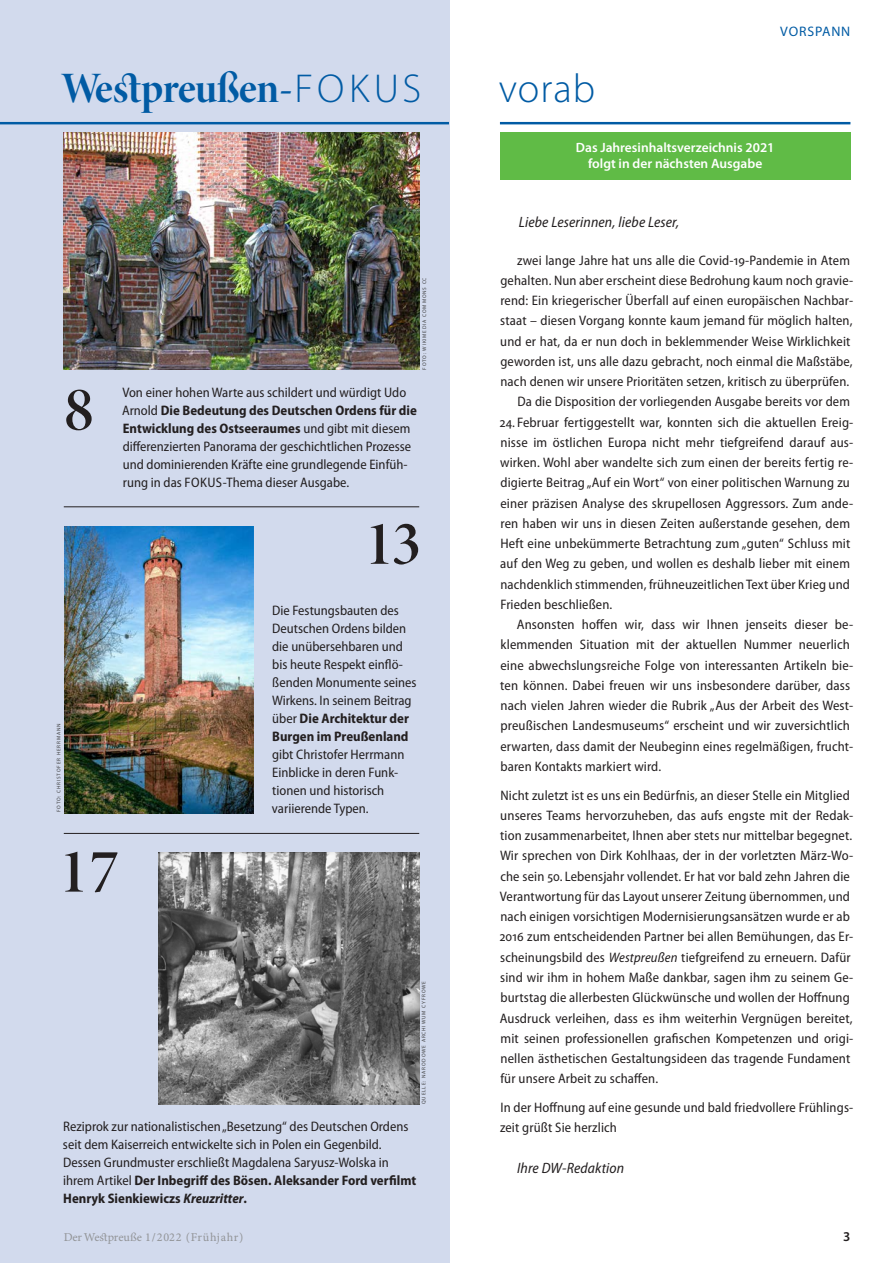
<style>
.page{position:relative;width:893px;height:1263px;background:#fff}
.page>*{position:absolute;margin:0;border:0;box-sizing:border-box;transform-origin:0 0}
.t1{font:63px "Minion Pro Semibold Disp";color:#231f20}
.t2{font:43.5px "Minion Pro Bold Disp";letter-spacing:-.02em;color:#015ba4}
.t3{font:300 40.5px "Myriad Pro";letter-spacing:.025em;color:#015ba4}
.t4{font:italic semi-condensed 15px "Myriad Pro";letter-spacing:.01em;color:#231f20}
.t5{font:semi-condensed 13.8px/20.2px "Myriad Pro";letter-spacing:.01em;color:#231f20}
.t6{font:13.8px "Myriad Pro";letter-spacing:.06em;color:#015ba4}
.t7{font:600 13.5px/16.5px "Myriad Pro";color:#fff;text-align:center}
.t8{font:600 13.5px "Myriad Pro";color:#231f20}
.t9{font:12px "Minion Pro Capt";color:#939598}
.t10{font:5.25px "Myriad Pro";letter-spacing:.16em;color:#3e3e3f}
.s1{font-family:"Myriad Pro";font-weight:300;font-size:40.5px}
.s2{font-weight:700}
.s3{font-weight:700;font-style:italic}
.s4{font-style:italic}
</style>
<div class="page">
<div style="left:0;top:0;width:449px;height:1263px;background:#d2daed"></div>
<hr style="left:500px;top:122px;width:350px;height:2px;background:#015ba4">
<img style="left:64px;top:133px;width:355px;height:237px">
<img style="left:64px;top:527px;width:190px;height:286px">
<img style="left:159px;top:852px;width:260px;height:252px">
<hr style="left:64px;top:506px;width:355px;height:1px;background:#231f20">
<hr style="left:64px;top:833px;width:355px;height:1px;background:#231f20">
<hr style="left:0;top:122px;width:449px;height:2px;background:#015ba4">
<div style="left:500px;top:133px;width:350px;height:47px;background:#60bb46"></div>
<h2 class="t2" style="left:61px;top:60px;width:361px">Westpreußen-<span class="s1">FOKUS</span></h2>
<p class="t10" style="left:421px;top:370px;width:94px;rotate:-90deg">FOTO: WIKIMEDIA COMMONS CC</p>
<h1 class="t1" style="left:64px;top:369px;width:31px">8</h1>
<p class="t5" style="left:122px;top:384px;width:296px;line-height:18px">Von einer hohen Warte aus schildert und würdigt Udo Arnold <span class="s2">Die Bedeutung des Deutschen Ordens für die Entwicklung des Ostseeraumes</span> und gibt mit diesem differenzierten Panorama der geschichtlichen Prozesse und dominierenden Kräfte eine grundlegende Einfüh&shy;rung in das FOKUS-Thema dieser Ausgabe.</p>
<h1 class="t1" style="left:364px;top:503px;width:58px">13</h1>
<p class="t10" style="left:56px;top:812px;width:90px;rotate:-90deg">FOTO: CHRISTOFER HERRMANN</p>
<h1 class="t1" style="left:59px;top:831px;width:61px">17</h1>
<p class="t5" style="left:272px;top:602px;width:146px;line-height:18px">Die Festungsbauten des<br>Deutschen Ordens bilden die unübersehbaren und bis heute Respekt einflö&shy;ßenden Monumente seines<br>Wirkens. In seinem Beitrag über <span class="s2">Die Architektur der<br>Burgen im Preußenland</span></p>
<p class="t5" style="left:272px;top:746px;width:134px;line-height:18px">gibt Christofer Herrmann<br>Einblicke in deren Funk&shy;tionen und historisch variierende Typen.</p>
<p class="t10" style="left:420px;top:1104px;width:125px;rotate:-90deg">QUELLE: NARODOWE ARCHIWUM CYFROWE</p>
<p class="t5" style="left:63px;top:1117px;width:355px;line-height:18px">Reziprok zur nationalistischen „Besetzung“ des Deutschen Ordens seit dem Kaiserreich entwickelte sich in Polen ein Gegenbild.<br>Dessen Grundmuster erschließt Magdalena Saryusz-Wolska in ihrem Artikel <span class="s2">Der Inbegriff des Bösen. Aleksander Ford verfilmt Henryk Sienkiewiczs</span> <span class="s3">Kreuzritter</span><span class="s2">.</span></p>
<h3 class="t3" style="left:499px;top:64px;width:98px">vorab</h3>
<p class="t6" style="left:780px;top:23px;width:72px">VORSPANN</p>
<p class="t7" style="left:576px;top:138px;width:200px">Das Jahresinhaltsverzeichnis 2021 folgt in der nächsten Ausgabe</p>
<p class="t4" style="left:519px;top:213px;width:162px">Liebe Leserinnen, liebe Leser,</p>
<p class="t5" style="left:500px;top:250px;width:355px;text-align:right">zwei lange Jahre hat uns alle die Covid-19-Pandemie in Atem gehalten. Nun aber erscheint diese Bedrohung kaum noch gravie&shy;rend: Ein kriegerischer Überfall auf einen europäischen Nachbar&shy;staat – diesen Vorgang konnte kaum jemand für möglich halten, und er hat, da er nun doch in beklemmender Weise Wirklichkeit geworden ist, uns alle dazu gebracht, noch einmal die Maßstäbe, nach denen wir unsere Prioritäten setzen, kritisch zu überprüfen.<br>Da die Disposition der vorliegenden Ausgabe bereits vor dem</p>
<p class="t5" style="left:500px;top:412px;width:355px">24. Februar fertiggestellt war, konnten sich die aktuellen Ereig&shy;nisse im östlichen Europa nicht mehr tiefgreifend darauf aus&shy;wirken. Wohl aber wandelte sich zum einen der bereits fertig re&shy;digierte Beitrag „Auf ein Wort“ von einer politischen Warnung zu einer präzisen Analyse des skrupellosen Aggressors. Zum ande&shy;ren haben wir uns in diesen Zeiten außerstande gesehen, dem Heft eine unbekümmerte Betrachtung zum „guten“ Schluss mit auf den Weg zu geben, und wollen es deshalb lieber mit einem nachdenklich stimmenden, frühneuzeitlichen Text über Krieg und Frieden beschließen.</p>
<p class="t5" style="left:500px;top:615px;width:355px;text-indent:17px">Ansonsten hoffen wir, dass wir Ihnen jenseits dieser be&shy;klemmenden Situation mit der aktuellen Nummer neuerlich eine abwechslungsreiche Folge von interessanten Artikeln bie&shy;ten können. Dabei freuen wir uns insbesondere darüber, dass nach vielen Jahren wieder die Rubrik „Aus der Arbeit des West&shy;preußischen Landesmuseums“ erscheint und wir zuversichtlich erwarten, dass damit der Neubeginn eines regelmäßigen, frucht&shy;baren Kontakts markiert wird.</p>
<p class="t5" style="left:500px;top:785px;width:355px">Nicht zuletzt ist es uns ein Bedürfnis, an dieser Stelle ein Mitglied unseres Teams hervorzuheben, das aufs engste mit der Redak&shy;tion zusammenarbeitet, Ihnen aber stets nur mittelbar begegnet.<br>Wir sprechen von Dirk Kohlhaas, der in der vorletzten März-Wo&shy;che sein 50. Lebensjahr vollendet. Er hat vor bald zehn Jahren die Verantwortung für das Layout unserer Zeitung übernommen, und nach einigen vorsichtigen Modernisierungsansätzen wurde er ab 2016 zum entscheidenden Partner bei allen Bemühungen, das Er&shy;scheinungsbild des <span class="s4">Westpreußen</span> tiefgreifend zu erneuern. Dafür sind wir ihm in hohem Maße dankbar, sagen ihm zu seinem Ge&shy;burtstag die allerbesten Glückwünsche und wollen der Hoffnung Ausdruck verleihen, dass es ihm weiterhin Vergnügen bereitet, mit seinen professionellen grafischen Kompetenzen und origi&shy;nellen ästhetischen Gestaltungsideen das tragende Fundament für unsere Arbeit zu schaffen.</p>
<p class="t5" style="left:500px;top:1097px;width:355px">In der Hoffnung auf eine gesunde und bald friedvollere Frühlings&shy;zeit grüßt Sie herzlich</p>
<p class="t4" style="left:517px;top:1158px;width:109px">Ihre DW-Redaktion</p>
<p class="t9" style="left:64px;top:1228px;width:181px">Der Westpreuße 1/2022 (Frühjahr)</p>
<p class="t8" style="left:843px;top:1227px;width:9px">3</p>
</div>
